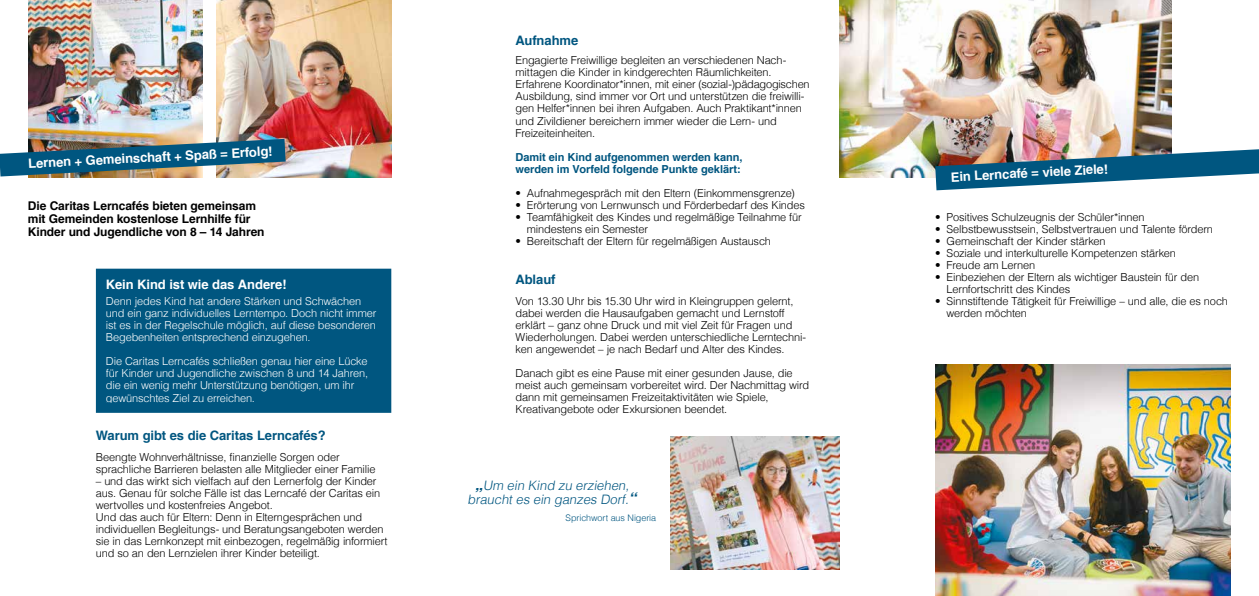
<style>
.page{position:relative;width:1259px;height:596px;background:#fff}
.page>*{position:absolute;margin:0;border:0;box-sizing:border-box;transform-origin:0 0}
.t1{font:700 13px "Helveticafor Caritas";letter-spacing:-.005em;color:#fff}
.t2{font:700 13px "Helveticafor Caritas";letter-spacing:-.005em;color:#005680}
.t3{font:italic 300 13px/14px "Helveticafor Caritas";color:#005680;text-align:center}
.t4{font:700 12px/13px "Helveticafor Caritas";letter-spacing:-.01em;color:#000}
.t5{font:300 11px/12px "Helveticafor Caritas";letter-spacing:-.015em;color:#000}
.t6{font:300 11px/12px "Helveticafor Caritas";letter-spacing:-.015em;color:#fff}
.t7{font:700 11px/12px "Helveticafor Caritas";letter-spacing:-.005em;color:#005680}
.t8{font:300 9px "Helveticafor Caritas";letter-spacing:-.005em;color:#005680}
.s1{font-weight:700;font-size:16px}
</style>
<div class="page">
<img style="left:217px;top:0;width:174px;height:177px">
<img style="left:839px;top:0;width:332px;height:177px">
<img style="left:670px;top:436px;width:169px;height:132px">
<img style="left:935px;top:364px;width:295px;height:231px">
<img style="left:28px;top:0;width:175px;height:177px">
<div style="left:101px;top:273px;width:285px;height:134px;background:#005680"></div>
<div style="left:96px;top:268px;width:295px;height:144px;border:10px solid #005680"></div>
<img style="left:935px;top:149px;width:324px;height:41px">
<img style="left:0;top:139px;width:286px;height:37px">
<p class="t1" style="left:28px;top:156px;width:246px;rotate:-3deg">Lernen + Gemeinschaft + Spaß = Erfolg!</p>
<p class="t4" style="left:28px;top:199px;width:238px">Die Caritas Lerncafés bieten gemeinsam mit Gemeinden kostenlose Lernhilfe für<br>Kinder und Jugendliche von 8 – 14 Jahren</p>
<p class="t1" style="left:106px;top:277px;width:182px">Kein Kind ist wie das Andere!</p>
<p class="t6" style="left:106px;top:295px;width:272px">Denn jedes Kind hat andere Stärken und Schwächen und ein ganz individuelles Lerntempo. Doch nicht immer ist es in der Regelschule möglich, auf diese besonderen Begebenheiten entsprechend einzugehen.</p>
<p class="t6" style="left:106px;top:355px;width:264px">Die Caritas Lerncafés schließen genau hier eine Lücke für Kinder und Jugendliche zwischen 8 und 14 Jahren, die ein wenig mehr Unterstützung benötigen, um ihr gewünschtes Ziel zu erreichen.</p>
<p class="t2" style="left:96px;top:427px;width:231px">Warum gibt es die Caritas Lerncafés?</p>
<p class="t5" style="left:96px;top:450px;width:281px">Beengte Wohnverhältnisse, finanzielle Sorgen oder sprachliche Barrieren belasten alle Mitglieder einer Familie</p>
<p class="t5" style="left:96px;top:474px;width:293px">– und das wirkt sich vielfach auf den Lernerfolg der Kinder aus. Genau für solche Fälle ist das Lerncafé der Caritas ein wertvolles und kostenfreies Angebot.<br>Und das auch für Eltern: Denn in Elterngesprächen und individuellen Begleitungs- und Beratungsangeboten werden sie in das Lernkonzept mit einbezogen, regelmäßig informiert und so an den Lernzielen ihrer Kinder beteiligt.</p>
<p class="t2" style="left:515px;top:32px;width:64px">Aufnahme</p>
<p class="t5" style="left:515px;top:54px;width:296px">Engagierte Freiwillige begleiten an verschiedenen Nach&shy;mittagen die Kinder in kindgerechten Räumlichkeiten.<br>Erfahrene Koordinator*innen, mit einer (sozial-)pädagogischen Ausbildung, sind immer vor Ort und unterstützen die freiwilli&shy;gen Helfer*innen bei ihren Aufgaben. Auch Praktikant*innen und Zivildiener bereichern immer wieder die Lern- und Freizeiteinheiten.</p>
<p class="t7" style="left:515px;top:151px;width:228px">Damit ein Kind aufgenommen werden kann, werden im Vorfeld folgende Punkte geklärt:</p>
<p class="t5" style="left:515px;top:186px;width:281px">• Aufnahmegespräch mit den Eltern (Einkommensgrenze)</p>
<p class="t5" style="left:515px;top:198px;width:291px">• Erörterung von Lernwunsch und Förderbedarf des Kindes</p>
<p class="t5" style="left:527px;top:210px;width:276px;text-indent:-11px">• Teamfähigkeit des Kindes und regelmäßige Teilnahme für mindestens ein Semester</p>
<p class="t5" style="left:515px;top:234px;width:257px">• Bereitschaft der Eltern für regelmäßigen Austausch</p>
<p class="t2" style="left:515px;top:271px;width:41px">Ablauf</p>
<p class="t5" style="left:515px;top:294px;width:292px">Von 13.30 Uhr bis 15.30 Uhr wird in Kleingruppen gelernt, dabei werden die Hausaufgaben gemacht und Lernstoff erklärt – ganz ohne Druck und mit viel Zeit für Fragen und Wiederholungen. Dabei werden unterschiedliche Lerntechni&shy;ken angewendet – je nach Bedarf und Alter des Kindes.</p>
<p class="t5" style="left:515px;top:366px;width:295px">Danach gibt es eine Pause mit einer gesunden Jause, die meist auch gemeinsam vorbereitet wird. Der Nachmittag wird dann mit gemeinsamen Freizeitaktivitäten wie Spiele, Kreativangebote oder Exkursionen beendet.</p>
<p class="t3" style="left:467px;top:478px;width:174px"><span class="s1">„</span>Um ein Kind zu erziehen, braucht es ein ganzes Dorf.<span class="s1">“</span></p>
<p class="t8" style="left:565px;top:512px;width:92px">Sprichwort aus Nigeria</p>
<p class="t1" style="left:950px;top:169px;width:159px;rotate:-3deg">Ein Lerncafé = viele Ziele!</p>
<p class="t5" style="left:935px;top:210px;width:211px">• Positives Schulzeugnis der Schüler*innen</p>
<p class="t5" style="left:935px;top:222px;width:279px">• Selbstbewusstsein, Selbstvertrauen und Talente fördern</p>
<p class="t5" style="left:935px;top:234px;width:172px">• Gemeinschaft der Kinder stärken</p>
<p class="t5" style="left:935px;top:246px;width:242px">• Soziale und interkulturelle Kompetenzen stärken</p>
<p class="t5" style="left:935px;top:258px;width:101px">• Freude am Lernen</p>
<p class="t5" style="left:946px;top:270px;width:254px;text-indent:-11px">• Einbeziehen der Eltern als wichtiger Baustein für den<br>Lernfortschritt des Kindes</p>
<p class="t5" style="left:946px;top:294px;width:283px;text-indent:-11px">• Sinnstiftende Tätigkeit für Freiwillige – und alle, die es noch werden möchten</p>
</div>
